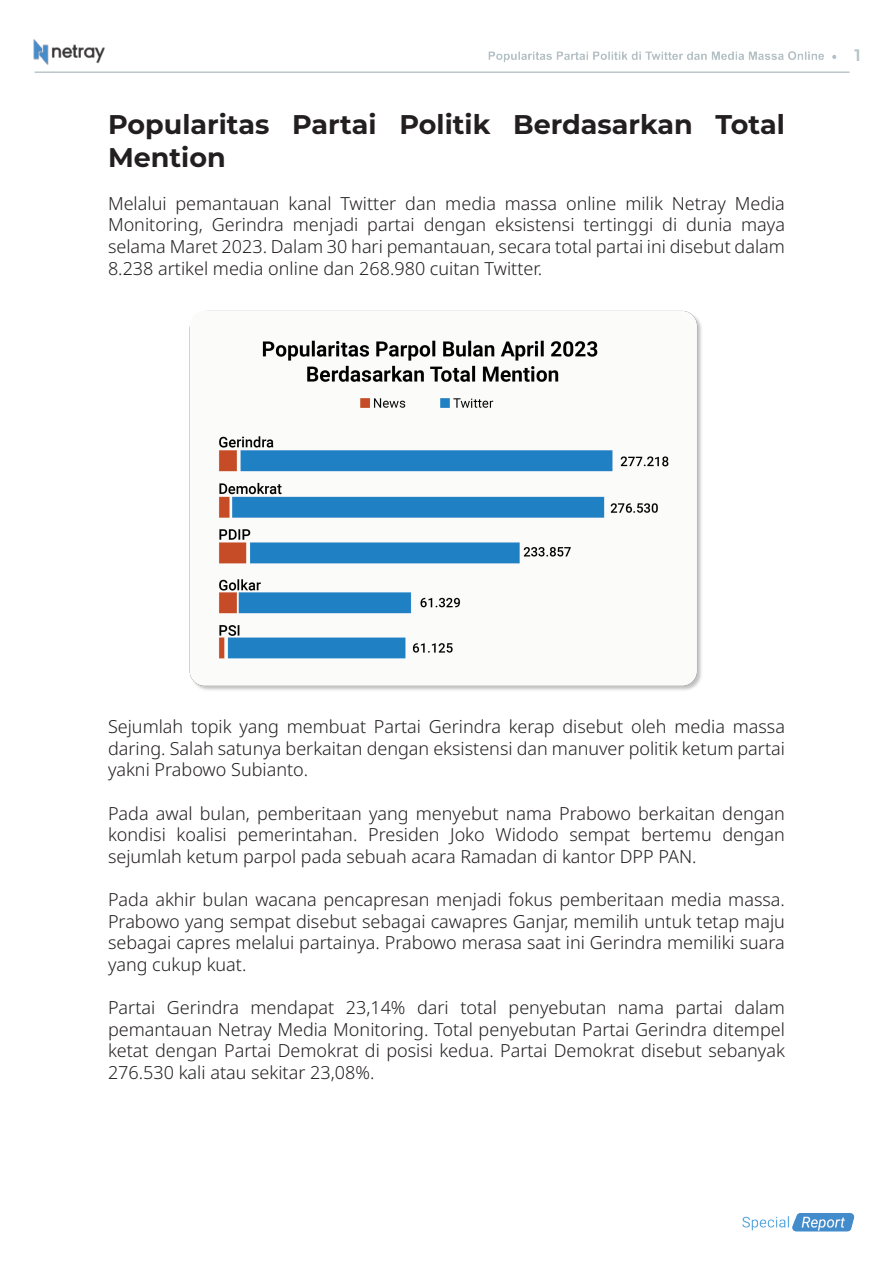
<style>
.page{position:relative;width:893px;height:1263px;background:#fff}
.page>*{position:absolute;margin:0;border:0;box-sizing:border-box;transform-origin:0 0}
.t1{font:700 27px/32.4px "Montserrat";color:#231f20}
.t2{font:300 18px/21.6px "Noto Sans";color:#231f20;text-align:justify}
.t3{font:600 16.5px "Montserrat";color:#b3c0c4}
</style>
<div class="page">
<img style="left:33px;top:39px;width:822px;height:1193px">
<img style="left:188px;top:310px;width:516px;height:382px">
<p class="t1" style="left:108px;top:108px;width:678px">Popularitas Partai Politik Berdasarkan Total<br>Mention</p>
<p class="t2" style="left:108px;top:193px;width:678px">Melalui pemantauan kanal Twitter dan media massa online milik Netray Media Monitoring, Gerindra menjadi partai dengan eksistensi tertinggi di dunia maya selama Maret 2023. Dalam 30 hari pemantauan, secara total partai ini disebut dalam 8.238 artikel media online dan 268.980 cuitan Twitter.</p>
<p class="t3" style="left:855px;top:45px;width:8px">1</p>
<p class="t2" style="left:108px;top:716px;width:678px">Sejumlah topik yang membuat Partai Gerindra kerap disebut oleh media massa daring. Salah satunya berkaitan dengan eksistensi dan manuver politik ketum partai yakni Prabowo Subianto.</p>
<p class="t2" style="left:108px;top:802px;width:678px">Pada awal bulan, pemberitaan yang menyebut nama Prabowo berkaitan dengan kondisi koalisi pemerintahan. Presiden Joko Widodo sempat bertemu dengan sejumlah ketum parpol pada sebuah acara Ramadan di kantor DPP PAN.</p>
<p class="t2" style="left:108px;top:889px;width:678px">Pada akhir bulan wacana pencapresan menjadi fokus pemberitaan media massa.<br>Prabowo yang sempat disebut sebagai cawapres Ganjar, memilih untuk tetap maju sebagai capres melalui partainya. Prabowo merasa saat ini Gerindra memiliki suara yang cukup kuat.</p>
<p class="t2" style="left:108px;top:997px;width:678px">Partai Gerindra mendapat 23,14% dari total penyebutan nama partai dalam pemantauan Netray Media Monitoring. Total penyebutan Partai Gerindra ditempel ketat dengan Partai Demokrat di posisi kedua. Partai Demokrat disebut sebanyak 276.530 kali atau sekitar 23,08%.</p>
</div>
